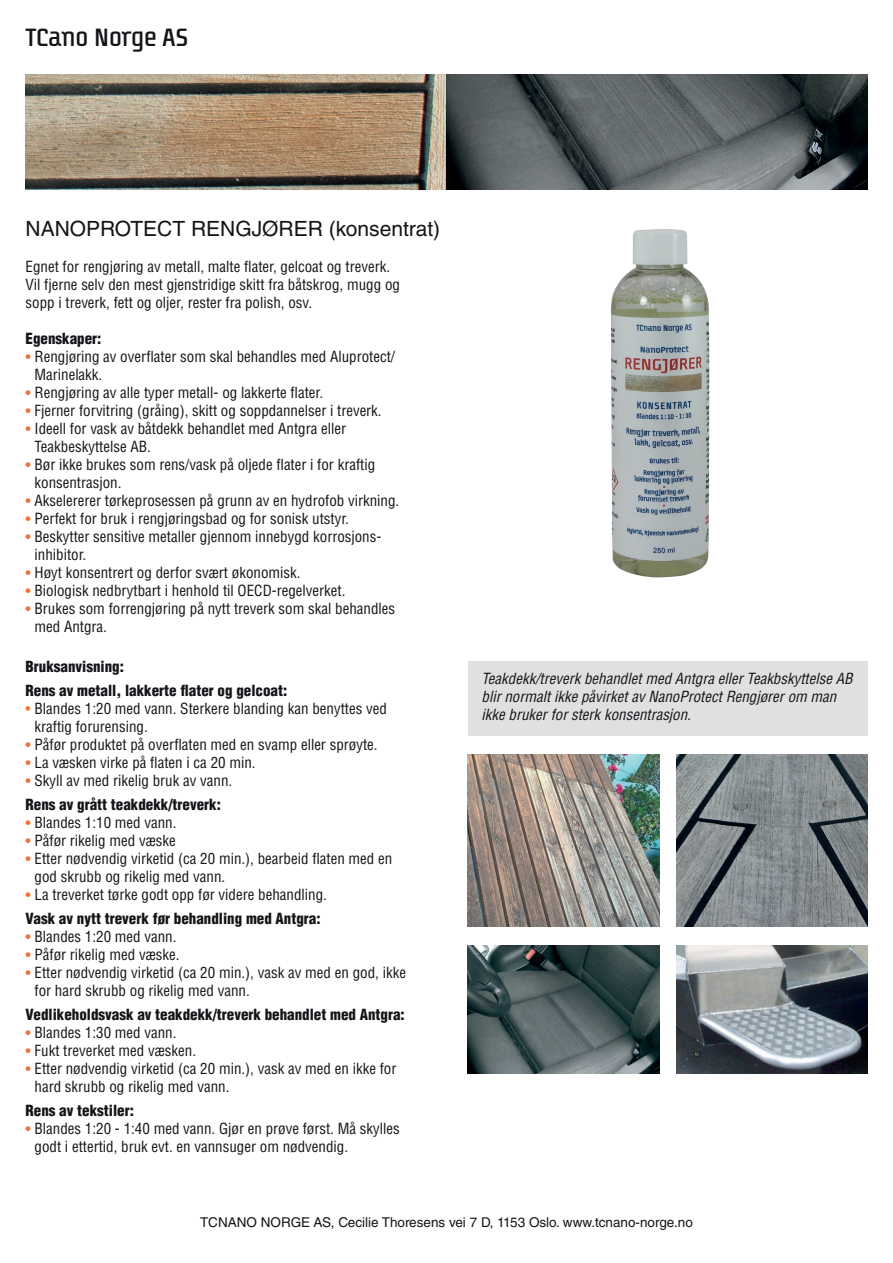
<style>
.page{position:relative;width:893px;height:1263px;background:#fff}
.page>*{position:absolute;margin:0;border:0;box-sizing:border-box;transform-origin:0 0}
.t1{font:27px "Transfer D Gauge";color:#171419}
.t2{font:21px "Helvetica LT Std";color:#171419}
.t3{font:condensed 15px/18px "Helvetica LT Std";color:#171419}
.t4{font:900 condensed 15px "Helvetica LT Std";color:#171419}
.t5{font:italic condensed 15px "Helvetica LT Std";color:#171419}
.t6{font:13.5px "Helvetica LT Std";color:#171419}
.s1{font-stretch:normal;color:#f37131}
.s2{color:#f37131}
</style>
<div class="page">
<img style="left:610px;top:229px;width:99px;height:349px">
<img style="left:26px;top:74px;width:841px;height:115px">
<div style="left:468px;top:661px;width:399px;height:74px;background:#dfe1e1"></div>
<img style="left:468px;top:755px;width:191px;height:171px">
<img style="left:676px;top:755px;width:191px;height:171px">
<img style="left:468px;top:946px;width:191px;height:127px">
<img style="left:676px;top:946px;width:191px;height:128px">
<h1 class="t1" style="left:26px;top:23px;width:164px">TCano Norge AS</h1>
<p class="t2" style="left:26px;top:217px;width:416px">NANOPROTECT RENGJØRER (konsentrat(</p>
<p class="t3" style="left:26px;top:258px;width:366px">Egnet for rengjøring av metall, malte flater, gelcoat og treverk.</p>
<p class="t3" style="left:26px;top:276px;width:376px">Vil fjerne selv den mest gjenstridige skitt fra båtskrog, mugg og sopp i treverk, fett og oljer, rester fra polish, osv.</p>
<p class="t4" style="left:26px;top:329px;width:77px">Egenskaper:</p>
<p class="t3" style="left:26px;top:348px;width:371px"><span class="s1">•</span> Rengjøring av overflater som skal behandles med Aluprotect/</p>
<p class="t3" style="left:35px;top:366px;width:69px">Marinelakk.</p>
<p class="t3" style="left:26px;top:384px;width:299px"><span class="s1">•</span> Rengjøring av alle typer metall- og lakkerte flater.</p>
<p class="t3" style="left:26px;top:402px;width:358px"><span class="s1">•</span> Fjerner forvitring (gråing ,) skitt og soppdannelser i treverk.</p>
<p class="t3" style="left:26px;top:420px;width:322px"><span class="s1">•</span> Ideell for vask av båtdekk behandlet med Antgra eller</p>
<p class="t3" style="left:35px;top:438px;width:118px">Teakbeskyttelse AB.</p>
<p class="t3" style="left:26px;top:456px;width:351px"><span class="s1">•</span> Bør ikke brukes som rens/vask på oljede flater i for kraftig</p>
<p class="t3" style="left:35px;top:474px;width:89px">konsentrasjon.</p>
<p class="t3" style="left:26px;top:492px;width:375px"><span class="s1">•</span> Akselererer tørkeprosessen på grunn av en hydrofob virkning.</p>
<p class="t3" style="left:26px;top:510px;width:325px"><span class="s1">•</span> Perfekt for bruk i rengjøringsbad og for sonisk utstyr.</p>
<p class="t3" style="left:35px;top:546px;width:53px">inhibitor.</p>
<p class="t3" style="left:26px;top:528px;width:357px"><span class="s1">•</span> Beskytter sensitive metaller gjennom innebygd korrosjons-</p>
<p class="t3" style="left:26px;top:564px;width:277px"><span class="s1">•</span> Høyt konsentrert og derfor svært økonomisk.</p>
<p class="t3" style="left:26px;top:582px;width:321px"><span class="s1">•</span> Biologisk nedbrytbart i henhold til OECD-regelverket.</p>
<p class="t3" style="left:26px;top:600px;width:371px"><span class="s1">•</span> Brukes som forrengjøring på nytt treverk som skal behandles</p>
<p class="t3" style="left:35px;top:618px;width:74px">med Antgra.</p>
<p class="t4" style="left:26px;top:657px;width:100px">Bruksanvisning:</p>
<p class="t4" style="left:26px;top:681px;width:263px">Rens av metall, lakkerte flater og gelcoat:</p>
<p class="t3" style="left:26px;top:699px;width:363px"><span class="s2">•</span> Blandes 1:20 med vann. Sterkere blanding kan benyttes ved</p>
<p class="t3" style="left:35px;top:717px;width:115px">kraftig forurensing.</p>
<p class="t3" style="left:26px;top:735px;width:354px"><span class="s1">•</span> Påfør produktet på overflaten med en svamp eller sprøyte.</p>
<p class="t3" style="left:26px;top:753px;width:232px"><span class="s1">•</span> La væsken virke på flaten i ca 20 min.</p>
<p class="t3" style="left:26px;top:771px;width:208px"><span class="s1">•</span> Skyll av med rikelig bruk av vann.</p>
<p class="t4" style="left:26px;top:795px;width:197px">Rens av grått teakdekk/treverk:</p>
<p class="t3" style="left:26px;top:813px;width:153px"><span class="s1">•</span> Blandes 1:10 med vann.</p>
<p class="t3" style="left:26px;top:831px;width:152px"><span class="s1">•</span> Påfør rikelig med væske</p>
<p class="t3" style="left:26px;top:849px;width:368px"><span class="s1">•</span> Etter nødvendig virketid (ca 20 min ,). bearbeid flaten med en</p>
<p class="t3" style="left:35px;top:867px;width:192px">god skrubb og rikelig med vann.</p>
<p class="t3" style="left:26px;top:885px;width:303px"><span class="s1">•</span> La treverket tørke godt opp før videre behandling.</p>
<p class="t4" style="left:26px;top:909px;width:297px">Vask av nytt treverk før behandling med Antgra:</p>
<p class="t3" style="left:26px;top:927px;width:153px"><span class="s1">•</span> Blandes 1:20 med vann.</p>
<p class="t3" style="left:26px;top:945px;width:155px"><span class="s1">•</span> Påfør rikelig med væske.</p>
<p class="t3" style="left:26px;top:963px;width:382px"><span class="s1">•</span> Etter nødvendig virketid (ca 20 min ,). vask av med en god, ikke</p>
<p class="t3" style="left:35px;top:981px;width:217px">for hard skrubb og rikelig med vann.</p>
<p class="t4" style="left:26px;top:1005px;width:381px">Vedlikeholdsvask av teakdekk/treverk behandlet med Antgra:</p>
<p class="t3" style="left:26px;top:1023px;width:153px"><span class="s1">•</span> Blandes 1:30 med vann.</p>
<p class="t3" style="left:26px;top:1041px;width:172px"><span class="s1">•</span> Fukt treverket med væsken.</p>
<p class="t3" style="left:26px;top:1059px;width:372px"><span class="s1">•</span> Etter nødvendig virketid (ca 20 min ,). vask av med en ikke for</p>
<p class="t3" style="left:35px;top:1077px;width:196px">hard skrubb og rikelig med vann.</p>
<p class="t4" style="left:26px;top:1101px;width:110px">Rens av tekstiler:</p>
<p class="t3" style="left:26px;top:1119px;width:376px"><span class="s1">•</span> Blandes 1:20 - 1:40 med vann. Gjør en prøve først. Må skylles</p>
<p class="t3" style="left:35px;top:1137px;width:315px">godt i ettertid, bruk evt. en vannsuger om nødvendig.</p>
<p class="t5" style="left:482px;top:670px;width:372px">Teakdekk/treverk behandlet med Antgra eller Teakbskyttelse AB</p>
<p class="t5" style="left:482px;top:688px;width:356px">blir normalt ikke påvirket av NanoProtect Rengjører om man</p>
<p class="t5" style="left:482px;top:706px;width:211px">ikke bruker for sterk konsentrasjon.</p>
<p class="t6" style="left:200px;top:1214px;width:494px">TCNANO NORGE AS, Cecilie Thoresens vei D7 , 1153 Oslo. www.tcnano-norge.no</p>
</div>
